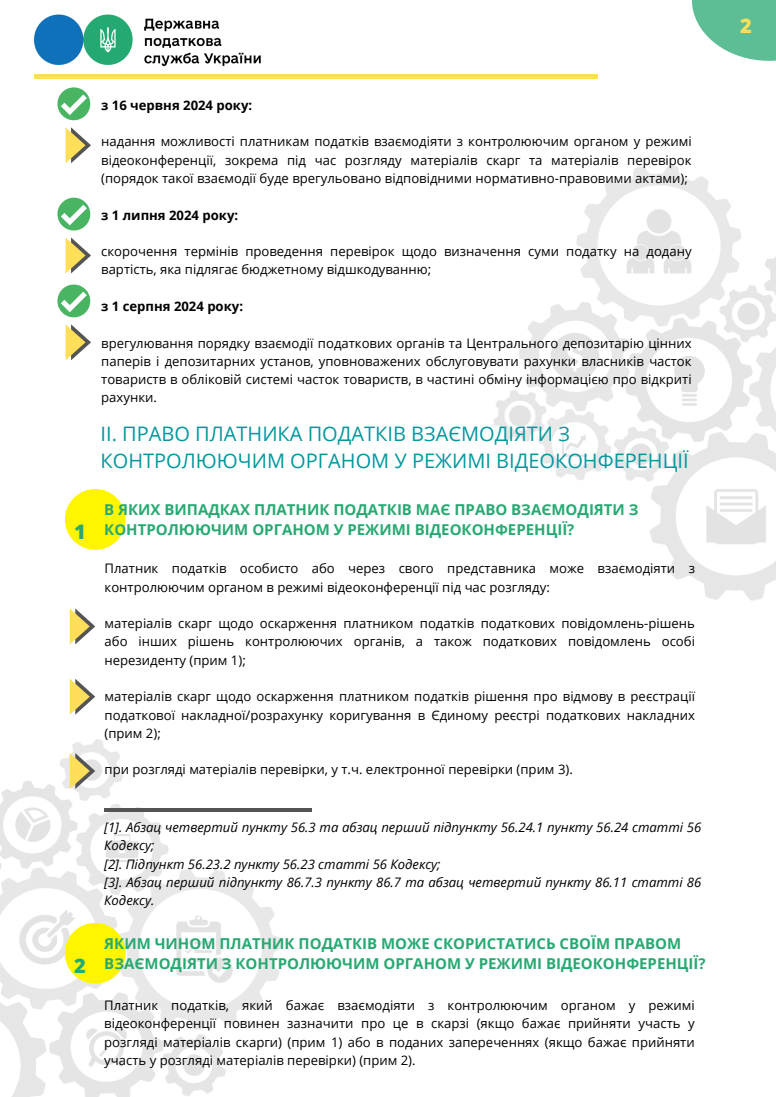
<style>
.page{position:relative;width:776px;height:1097px;background:#fff}
.page>*{position:absolute;margin:0;border:0;box-sizing:border-box;transform-origin:0 0}
.t1{font:20px/27.6px "Open Sans";color:#03989e}
.t2{font:800 20px "Open Sans";color:#27a972}
.t3{font:800 20px "Open Sans";color:#ffde59}
.t4{font:700 15px/20.6px "Open Sans";color:#27a972}
.t5{font:13.12px/18.2px "Open Sans";color:#000;text-align:justify}
.t6{font:italic 13.12px/18.2px "Open Sans";color:#000}
.t7{font:700 13.12px "Open Sans";color:#000}
</style>
<div class="page">
<hr style="left:282px;top:75px;width:315px;height:4px;background:#ffde59">
<hr style="left:34px;top:75px;width:315px;height:4px;background:#ffde59">
<svg style="left:692px;top:0;width:84px;height:61px;fill:#5dbe95"></svg>
<img style="left:0;top:714px;width:282px;height:383px">
<img style="left:494px;top:166px;width:282px;height:435px">
<img style="left:34px;top:14px;width:227px;height:52px">
<svg style="left:66px;top:127px;width:25px;height:36px"></svg>
<svg style="left:66px;top:237px;width:25px;height:36px"></svg>
<svg style="left:57px;top:198px;width:33px;height:32px"></svg>
<svg style="left:57px;top:87px;width:33px;height:33px"></svg>
<div style="left:65px;top:489px;width:61px;height:61px;background:#fff500;border-radius:50%"></div>
<svg style="left:70px;top:608px;width:25px;height:36px"></svg>
<svg style="left:70px;top:679px;width:25px;height:36px"></svg>
<svg style="left:70px;top:753px;width:25px;height:36px"></svg>
<hr style="left:104px;top:809px;width:208px;height:2px;background:#545454">
<div style="left:65px;top:923px;width:61px;height:61px;background:#fff500;border-radius:50%"></div>
<svg style="left:66px;top:324px;width:25px;height:36px"></svg>
<svg style="left:57px;top:285px;width:33px;height:32px"></svg>
<h1 class="t2" style="left:74px;top:517px;width:13px">1</h1>
<p class="t7" style="left:101px;top:96px;width:152px">з 16 червня 2024 року:</p>
<p class="t5" style="left:101px;top:132px;width:592px">надання можливості платникам податків взаємодіяти з контролюючим органом у режимі відеоконференції, зокрема під час розгляду матеріалів скарг та матеріалів перевірок (порядок такої взаємодії буде врегульовано відповідними нормативно-правовими актами);</p>
<p class="t7" style="left:101px;top:206px;width:138px">з 1 липня 2024 року:</p>
<p class="t5" style="left:101px;top:242px;width:592px">скорочення термінів проведення перевірок щодо визначення суми податку на додану вартість, яка підлягає бюджетному відшкодуванню;</p>
<p class="t7" style="left:101px;top:297px;width:143px">з 1 серпня 2024 року:</p>
<p class="t5" style="left:101px;top:333px;width:592px">врегулювання порядку взаємодії податкових органів та Центрального депозитарію цінних паперів і депозитарних установ, уповноважених обслуговувати рахунки власників часток товариств в обліковій системі часток товариств, в частині обміну інформацією про відкриті рахунки.</p>
<h1 class="t1" style="left:101px;top:419px;width:589px">ІІ. ПРАВО ПЛАТНИКА ПОДАТКІВ ВЗАЄМОДІЯТИ З<br>КОНТРОЛЮЮЧИМ ОРГАНОМ У РЕЖИМІ ВІДЕОКОНФЕРЕНЦІЇ</h1>
<p class="t4" style="left:104px;top:498px;width:536px">В ЯКИХ ВИПАДКАХ ПЛАТНИК ПОДАТКІВ МАЄ ПРАВО ВЗАЄМОДІЯТИ З<br>КОНТРОЛЮЮЧИМ ОРГАНОМ У РЕЖИМІ ВІДЕОКОНФЕРЕНЦІЇ?</p>
<p class="t5" style="left:105px;top:559px;width:592px">Платник податків особисто або через свого представника може взаємодіяти з контролюючим органом в режимі відеоконференції під час розгляду:</p>
<p class="t5" style="left:105px;top:614px;width:592px">матеріалів скарг щодо оскарження платником податків податкових повідомлень-рішень або інших рішень контролюючих органів, а також податкових повідомлень особі нерезиденту (прим 1);</p>
<p class="t5" style="left:105px;top:687px;width:592px">матеріалів скарг щодо оскарження платником податків рішення про відмову в реєстрації податкової накладної/розрахунку коригування в Єдиному реєстрі податкових накладних (прим 2);</p>
<p class="t5" style="left:105px;top:760px;width:470px">при розгляді матеріалів перевірки, у т.ч. електронної перевірки (прим 3).</p>
<h1 class="t2" style="left:74px;top:951px;width:13px">2</h1>
<p class="t6" style="left:104px;top:818px;width:598px">[1]. Абзац четвертий пункту 56.3 та абзац перший підпункту 56.24.1 пункту 56.24 статті 56<br>Кодексу;<br>[2]. Підпункт 56.23.2 пункту 56.23 статті 56 Кодексу;<br>[3]. Абзац перший підпункту 86.7.3 пункту 86.7 та абзац четвертий пункту 86.11 статті 86<br>Кодексу.</p>
<p class="t4" style="left:104px;top:932px;width:603px">ЯКИМ ЧИНОМ ПЛАТНИК ПОДАТКІВ МОЖЕ СКОРИСТАТИСЬ СВОЇМ ПРАВОМ<br>ВЗАЄМОДІЯТИ З КОНТРОЛЮЮЧИМ ОРГАНОМ У РЕЖИМІ ВІДЕОКОНФЕРЕНЦІЇ?</p>
<p class="t5" style="left:104px;top:996px;width:592px">Платник податків, який бажає взаємодіяти з контролюючим органом у режимі відеоконференції повинен зазначити про це в скарзі (якщо бажає прийняти участь у розгляді матеріалів скарги) (прим 1) або в поданих запереченнях (якщо бажає прийняти участь у розгляді матеріалів перевірки) (прим 2).</p>
<h1 class="t3" style="left:740px;top:12px;width:13px">2</h1>
</div>
